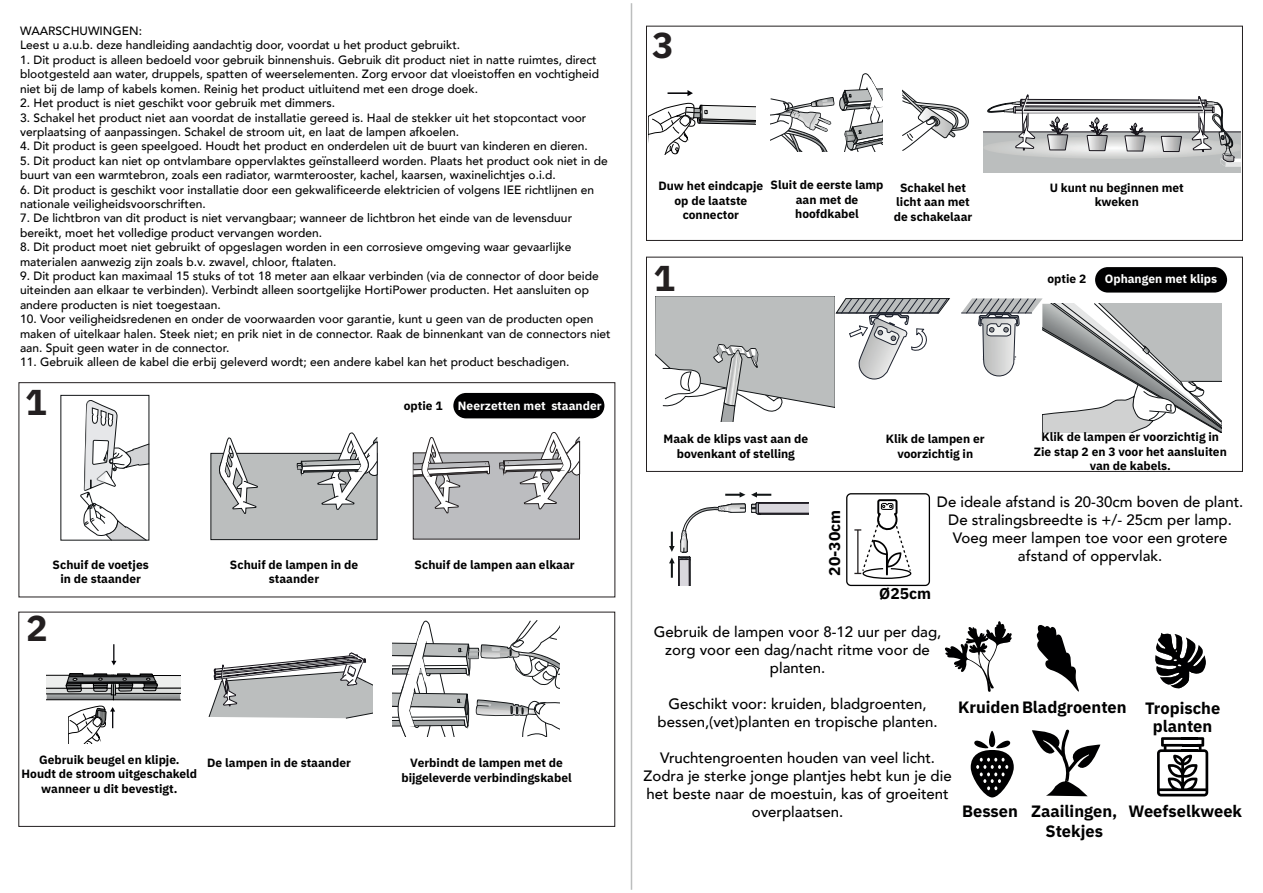
<style>
.page{position:relative;width:1263px;height:893px;background:#fff}
.page>*{position:absolute;margin:0;border:0;box-sizing:border-box;transform-origin:0 0}
.t1{font:700 36px "IBM Plex Sans";color:#231f20}
.t2{font:700 16.5px/19.8px "IBM Plex Sans";color:#000001;text-align:center}
.t3{font:700 15.6px "IBM Plex Sans";color:#000001}
.t4{font:500 15px/18px "Avenir";color:#000001;text-align:center}
.t5{font:500 12px/14.4px "Avenir";color:#000001}
.t6{font:700 12px/14.4px "IBM Plex Sans";color:#000001;text-align:center}
.t7{font:700 12px "IBM Plex Sans";color:#fff}
</style>
<div class="page">
<svg style="left:669px;top:492px;width:140px;height:93px"></svg>
<svg style="left:80px;top:400px;width:69px;height:141px"></svg>
<div style="left:211px;top:453px;width:166px;height:87px;background:#bbbebe;border:1px solid #111416"></div>
<svg style="left:218px;top:437px;width:40px;height:77px"></svg>
<svg style="left:297px;top:432px;width:81px;height:78px"></svg>
<svg style="left:393px;top:620px;width:167px;height:117px"></svg>
<svg style="left:770px;top:73px;width:112px;height:79px"></svg>
<svg style="left:209px;top:653px;width:163px;height:65px"></svg>
<svg style="left:902px;top:90px;width:67px;height:61px"></svg>
<svg style="left:655px;top:296px;width:294px;height:126px"></svg>
<svg style="left:961px;top:298px;width:260px;height:134px"></svg>
<svg style="left:983px;top:94px;width:258px;height:78px"></svg>
<div style="left:453px;top:393px;width:151px;height:25px;background:#000001;border-radius:13px"></div>
<div style="left:413px;top:453px;width:167px;height:86px;background:#bcbdc0"></div>
<svg style="left:413px;top:437px;width:77px;height:76px"></svg>
<svg style="left:499px;top:432px;width:81px;height:77px"></svg>
<hr style="left:631px;top:3px;width:1px;height:887px;background:#bcbebe">
<div style="left:19px;top:382px;width:596px;height:215px;border:1px solid #231f20"></div>
<div style="left:18px;top:612px;width:597px;height:215px;border:1px solid #231f20"></div>
<div style="left:646px;top:26px;width:597px;height:215px;border:1px solid #231f20"></div>
<div style="left:646px;top:257px;width:597px;height:215px;border:1px solid #231f20"></div>
<div style="left:1095px;top:267px;width:132px;height:26px;background:#000001;border-radius:13px"></div>
<div style="left:846px;top:493px;width:84px;height:93px;border:1px solid #000001;border-radius:4px"></div>
<svg style="left:854px;top:499px;width:58px;height:80px"></svg>
<svg style="left:111px;top:644px;width:5px;height:21px"></svg>
<svg style="left:649px;top:103px;width:106px;height:52px"></svg>
<svg style="left:667px;top:90px;width:26px;height:6px"></svg>
<svg style="left:1037px;top:625px;width:42px;height:67px"></svg>
<svg style="left:945px;top:621px;width:67px;height:71px"></svg>
<svg style="left:971px;top:731px;width:43px;height:66px"></svg>
<svg style="left:1032px;top:729px;width:68px;height:67px"></svg>
<svg style="left:1155px;top:633px;width:51px;height:55px"></svg>
<svg style="left:1157px;top:737px;width:51px;height:59px"></svg>
<hr style="left:1182px;top:737px;width:16px;height:3px;background:#000001">
<hr style="left:1182px;top:744px;width:16px;height:3px;background:#000001">
<hr style="left:1181px;top:749px;width:17px;height:3px;background:#000001">
<svg style="left:47px;top:673px;width:133px;height:71px"></svg>
<p class="t5" style="left:20px;top:23px;width:441px">WAARSCHUWINGEN:<br>Leest u a.u.b. deze handleiding aandachtig door, voordat u het product gebruikt.</p>
<p class="t5" style="left:20px;top:52px;width:580px">1. Dit product is alleen bedoeld voor gebruik binnenshuis. Gebruik dit product niet in natte ruimtes, direct blootgesteld aan water, druppels, spatten of weerselementen. Zorg ervoor dat vloeistoffen en vochtigheid niet bij de lamp of kabels komen. Reinig het product uitluitend met een droge doek.</p>
<p class="t5" style="left:20px;top:95px;width:317px">2. Het product is niet geschikt voor gebruik met dimmers.</p>
<p class="t5" style="left:20px;top:109px;width:568px">3. Schakel het product niet aan voordat de installatie gereed is. Haal de stekker uit het stopcontact voor verplaatsing of aanpassingen. Schakel de stroom uit, en laat de lampen afkoelen.</p>
<p class="t5" style="left:20px;top:138px;width:569px">4. Dit product is geen speelgoed. Houdt het product en onderdelen uit de buurt van kinderen en dieren.</p>
<p class="t5" style="left:20px;top:153px;width:589px">5. Dit product kan niet op ontvlambare oppervlaktes geïnstalleerd worden. Plaats het product ook niet in de buurt van een warmtebron, zoals een radiator, warmterooster, kachel, kaarsen, waxinelichtjes o.i.d.</p>
<p class="t5" style="left:20px;top:181px;width:576px">6. Dit product is geschikt voor installatie door een gekwalificeerde elektricien of volgens IEE richtlijnen en nationale veiligheidsvoorschriften.</p>
<p class="t5" style="left:20px;top:210px;width:553px">7. De lichtbron van dit product is niet vervangbaar; wanneer de lichtbron het einde van de levensduur bereikt, moet het volledige product vervangen worden.</p>
<p class="t5" style="left:20px;top:239px;width:553px">8. Dit product moet niet gebruikt of opgeslagen worden in een corrosieve omgeving waar gevaarlijke materialen aanwezig zijn zoals b.v. zwavel, chloor, ftalaten.</p>
<p class="t5" style="left:20px;top:268px;width:580px">9. Dit product kan maximaal 15 stuks of tot 18 meter aan elkaar verbinden (via de connector of door beide uiteinden aan elkaar te verbinden). Verbindt alleen soortgelijke HortiPower producten. Het aansluiten op andere producten is niet toegestaan.</p>
<p class="t5" style="left:20px;top:311px;width:592px">10. Voor veiligheidsredenen en onder de voorwaarden voor garantie, kunt u geen van de producten open maken of uitelkaar halen. Steek niet; en prik niet in de connector. Raak de binnenkant van de connectors niet aan. Spuit geen water in de connector.</p>
<p class="t5" style="left:20px;top:354px;width:551px">11. Gebruik alleen de kabel die erbij geleverd wordt; een andere kabel kan het product beschadigen.</p>
<h1 class="t1" style="left:25px;top:374px;width:23px">1</h1>
<p class="t6" style="left:404px;top:397px;width:40px">optie 1</p>
<p class="t7" style="left:458px;top:396px;width:145px">Neerzetten met staander</p>
<p class="t6" style="left:53px;top:557px;width:98px">Schuif de voetjes in de staander</p>
<h1 class="t1" style="left:26px;top:600px;width:23px">2</h1>
<p class="t6" style="left:230px;top:557px;width:130px">Schuif de lampen in de staander</p>
<p class="t6" style="left:415px;top:557px;width:162px">Schuif de lampen aan elkaar</p>
<p class="t6" style="left:22px;top:751px;width:177px">Gebruik beugel en klipje.<br>Houdt de stroom uitgeschakeld wanneer u dit bevestigt.</p>
<p class="t6" style="left:207px;top:755px;width:145px">De lampen in de staander</p>
<p class="t6" style="left:401px;top:755px;width:172px">Verbindt de lampen met de bijgeleverde verbindingskabel</p>
<h1 class="t1" style="left:652px;top:16px;width:23px">3</h1>
<p class="t6" style="left:658px;top:178px;width:106px">Duw het eindcapje op de laatste connector</p>
<p class="t6" style="left:771px;top:177px;width:114px">Sluit de eerste lamp aan met de hoofdkabel</p>
<p class="t6" style="left:1050px;top:179px;width:136px">U kunt nu beginnen met kweken</p>
<p class="t6" style="left:894px;top:179px;width:80px">Schakel het licht aan met de schakelaar</p>
<h1 class="t1" style="left:653px;top:249px;width:23px">1</h1>
<p class="t6" style="left:1047px;top:271px;width:40px">optie 2</p>
<p class="t7" style="left:1105px;top:269px;width:114px">Ophangen met klips</p>
<p class="t6" style="left:664px;top:431px;width:146px">Maak de klips vast aan de bovenkant of stelling</p>
<p class="t6" style="left:886px;top:431px;width:100px">Klik de lampen er voorzichtig in</p>
<p class="t6" style="left:1034px;top:429px;width:195px">Klik de lampen er voorzichtig in<br>Zie stap 2 en 3 voor het aansluiten van de kabels.</p>
<h3 class="t3" style="left:822px;top:576px;width:67px;rotate:-90deg">20-30cm</h3>
<p class="t4" style="left:937px;top:492px;width:308px">De ideale afstand is 20-30cm boven de plant.<br>De stralingsbreedte is +/- 25cm per lamp.<br>Voeg meer lampen toe voor een grotere afstand of oppervlak.</p>
<h3 class="t3" style="left:879px;top:581px;width:53px">Ø25cm</h3>
<p class="t4" style="left:654px;top:621px;width:289px">Gebruik de lampen voor 8-12 uur per dag, zorg voor een dag/nacht ritme voor de planten.</p>
<p class="t4" style="left:657px;top:693px;width:282px">Geschikt voor: kruiden, bladgroenten, bessen,(vet)planten en tropische planten.</p>
<p class="t4" style="left:643px;top:747px;width:310px">Vruchtengroenten houden van veel licht.<br>Zodra je sterke jonge plantjes hebt kun je die het beste naar de moestuin, kas of groeitent overplaatsen.</p>
<h2 class="t2" style="left:958px;top:696px;width:170px">KruidenBladgroenten</h2>
<h2 class="t2" style="left:1145px;top:698px;width:77px;line-height:18px">Tropische planten</h2>
<h2 class="t2" style="left:962px;top:800px;width:57px">Bessen</h2>
<h2 class="t2" style="left:1031px;top:800px;width:88px">Zaailingen,<br>Stekjes</h2>
<h2 class="t2" style="left:1128px;top:800px;width:115px">Weefselkweek</h2>
</div>
